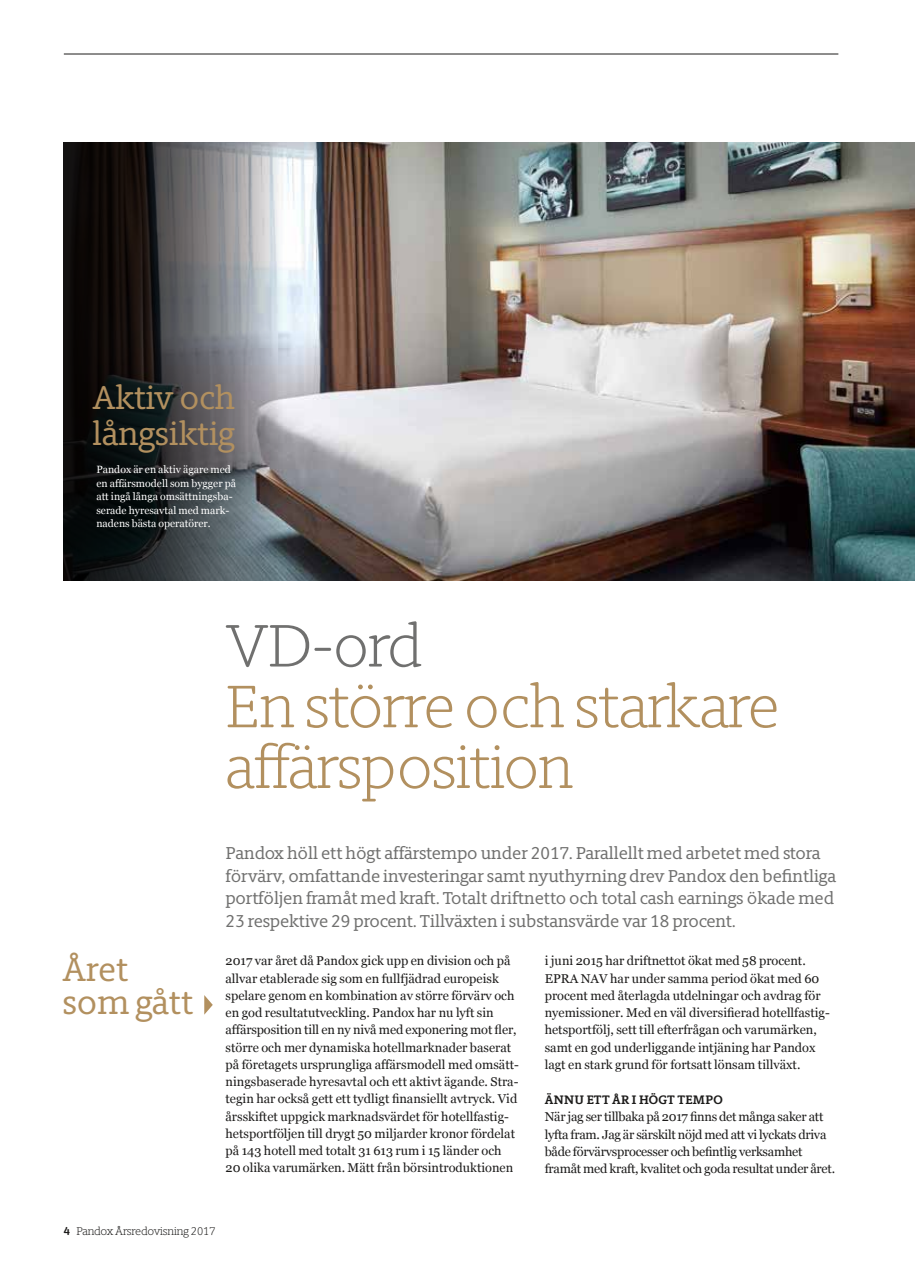
<style>
.page{position:relative;width:915px;height:1263px;background:#fff}
.page>*{position:absolute;margin:0;border:0;box-sizing:border-box;transform-origin:0 0}
.t1{font:300 60px/60.8px "Berlingske Typewriter";letter-spacing:-.025em;color:#b2905f}
.t2{font:300 60px "Berlingske Typewriter";color:#70706f}
.t3{font:500 33.75px/33px "Berlingske Typewriter";color:#b2905f}
.t4{font:500 33px/36px "Berlingske Typewriter";letter-spacing:-.005em;color:#b2905f}
.t5{font:500 17.25px/22.5px "Berlingske Typewriter";color:#70706f}
.t6{font:12.75px/17.2px "Georgia";color:#1c1b1a}
.t7{font:12.75px/17.2px "Georgia";letter-spacing:-.02em;color:#1c1b1a}
.t8{font:700 12.3px "Berlingske Typewriter";letter-spacing:.025em;color:#1c1b1a}
.t9{font:300 11.25px "Berlingske Typewriter";letter-spacing:-.025em;color:#1c1b1a}
.t10{font:10.5px/13.5px "Georgia";color:#fff}
.s1{font-weight:700}
</style>
<div class="page">
<svg style="left:204px;top:995px;width:9px;height:20px"></svg>
<img style="left:283px;top:142px;width:631px;height:438px">
<svg style="left:64px;top:142px;width:219px;height:438px;background:#494a4d"></svg>
<hr style="left:64px;top:54px;width:774px;height:1px;background:#1c1b1a">
<h3 class="t4" style="left:92px;top:377px;width:144px">Aktiv och långsiktig</h3>
<p class="t10" style="left:96px;top:463px;width:141px">Pandox är en aktiv ägare med en affärsmodell som bygger på att ingå långa omsättningsba&shy;serade hyresavtal med mark&shy;nadens bästa operatörer.</p>
<h1 class="t2" style="left:225px;top:604px;width:198px">VD-ord</h1>
<h1 class="t1" style="left:225px;top:673px;width:555px">En större och starkare affärsposition</h1>
<h2 class="t3" style="left:63px;top:951px;width:132px">Året som gått</h2>
<p class="t5" style="left:225px;top:841px;width:611px">Pandox höll ett högt affärstempo under 2017. Parallellt med arbetet med stora förvärv, omfattande investeringar samt nyuthyrning drev Pandox den befintliga portföljen framåt med kraft. Totalt driftnetto och total cash earnings ökade med 23 respektive 29 procent. Tillväxten i substansvärde var 18 procent.</p>
<p class="t6" style="left:225px;top:952px;width:295px">2017 var året då Pandox gick upp en division och på allvar etablerade sig som en fullfjädrad europeisk spelare genom en kombination av större förvärv och en god resultatutveckling. Pandox har nu lyft sin affärsposition till en ny nivå med exponering mot fler, större och mer dynamiska hotellmarknader baserat på företagets ursprungliga affärsmodell med omsätt&shy;ningsbaserade hyresavtal och ett aktivt ägande. Stra&shy;tegin har också gett ett tydligt finansiellt avtryck. Vid årsskiftet uppgick marknadsvärdet för hotellfastig&shy;hetsportföljen till drygt 50 miljarder kronor fördelat på 143 hotell med totalt 31 613 rum i 15 länder och 20 olika varumärken. Mätt från börsintroduktionen</p>
<p class="t6" style="left:544px;top:952px;width:286px">i juni 2015 har driftnettot ökat med 58 procent.<br>EPRA NAV har under samma period ökat med 60 procent med återlagda utdelningar och avdrag för nyemissioner. Med en väl diversifierad hotellfastig&shy;hetsportfölj, sett till efterfrågan och varumärken, samt en god underliggande intjäning har Pandox lagt en stark grund för fortsatt lönsam tillväxt.</p>
<p class="t8" style="left:544px;top:1091px;width:179px">ÄNNU ETT ÅR I HÖGT TEMPO</p>
<p class="t7" style="left:544px;top:1108px;width:292px">När jag ser tillbaka på 2017 finns det många saker att lyfta fram. Jag är särskilt nöjd med att vi lyckats driva både förvärvsprocesser och befintlig verksamhet framåt med kraft, kvalitet och goda resultat under året.</p>
<p class="t9" style="left:64px;top:1223px;width:153px"><span class="s1">4</span> Pandox Årsredovisning 2017</p>
</div>
